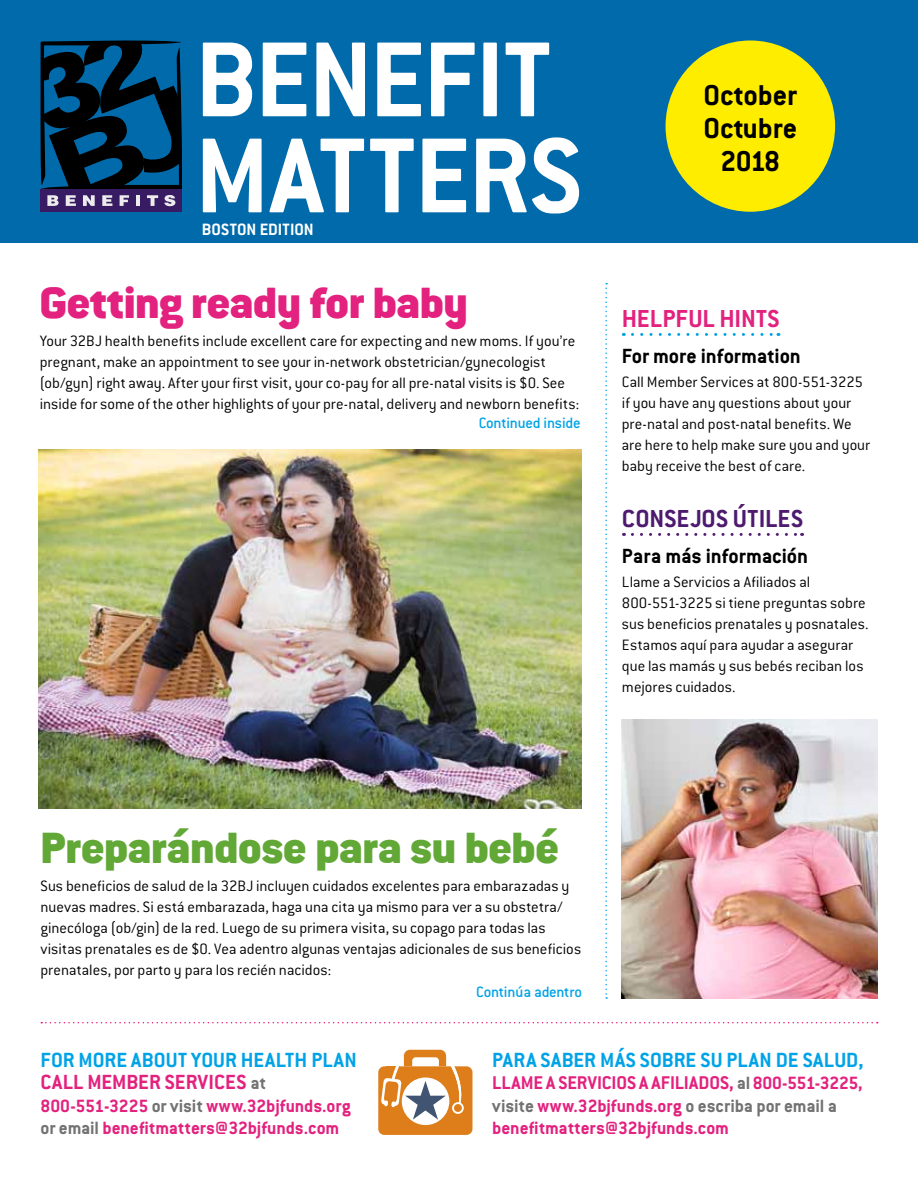
<style>
.page{position:relative;width:918px;height:1188px;background:#fff}
.page>*{position:absolute;margin:0;border:0;box-sizing:border-box;transform-origin:0 0}
.t1{font:700 117px/96px "Conduit ITC";letter-spacing:-.015em;color:#fff}
.t2{font:900 48px "Conduit ITC Std";color:#62a836}
.t3{font:900 48px "Conduit ITC Std";letter-spacing:-.005em;color:#e3217e}
.t4{font:700 31.5px/33px "Conduit ITC";color:#000;text-align:center}
.t5{font:700 27px "Conduit ITC";color:#4e1a6f}
.t6{font:700 27px "Conduit ITC";letter-spacing:.01em;color:#e3217e}
.t7{font:700 22.5px "Conduit ITC";letter-spacing:.01em;color:#00a3e6}
.t8{font:700 22.5px "Conduit ITC";letter-spacing:-.005em;color:#000}
.t9{font:700 22.5px "Conduit ITC";letter-spacing:.01em;color:#e3217e}
.t10{font:700 20.25px "Conduit ITC";color:#e3217e}
.t11{font:700 19.5px/22.5px "Conduit ITC";letter-spacing:-.005em;color:#e3217e}
.t12{font:700 18px "Conduit ITC";color:#fff}
.t13{font:300 16.5px/21px "Conduit ITC";color:#000}
.t14{font:500 16.5px "Conduit ITC";letter-spacing:-.015em;color:#00a3e6}
.s1{font-size:19.5px;color:#727273}
.s2{color:#727273}
.s3{font-size:19.5px}
</style>
<div class="page">
<svg style="left:605px;top:283px;width:2px;height:716px"></svg>
<div style="left:0;top:0;width:918px;height:243px;background:#006aab"></div>
<svg style="left:40px;top:40px;width:142px;height:149px"></svg>
<div style="left:40px;top:189px;width:142px;height:23px;background:#381c63"></div>
<svg style="left:47px;top:195px;width:12px;height:11px"></svg>
<svg style="left:66px;top:195px;width:10px;height:11px"></svg>
<svg style="left:83px;top:195px;width:12px;height:11px"></svg>
<svg style="left:102px;top:195px;width:10px;height:11px"></svg>
<svg style="left:120px;top:195px;width:9px;height:11px"></svg>
<hr style="left:136px;top:195px;width:4px;height:11px;background:#ececec">
<svg style="left:147px;top:195px;width:11px;height:11px"></svg>
<svg style="left:164px;top:195px;width:11px;height:11px"></svg>
<div style="left:666px;top:40px;width:169px;height:172px;background:#ffed00;border-radius:50%"></div>
<svg style="left:41px;top:1022px;width:837px;height:1px"></svg>
<svg style="left:632px;top:333px;width:147px;height:3px"></svg>
<svg style="left:632px;top:533px;width:171px;height:3px"></svg>
<img style="left:622px;top:720px;width:256px;height:279px">
<svg style="left:378px;top:1050px;width:94px;height:85px"></svg>
<img style="left:39px;top:449px;width:543px;height:360px">
<h1 class="t1" style="left:195px;top:30px;width:388px">BENEFIT<br>MATTERS</h1>
<p class="t12" style="left:202px;top:219px;width:20px">Boston</p>
<p class="t12" style="left:260px;top:219px;width:26px">edition</p>
<h2 class="t3" style="left:40px;top:274px;width:430px">Getting ready for baby</h2>
<p class="t13" style="left:40px;top:330px;width:541px">Your 32BJ health benefits include excellent care for expecting and new moms. If you’re pregnant, make an appointment to see your in-network obstetrician/gynecologist (ob/gyn) right away. After your first visit, your co-pay for all pre-natal visits is $0. See inside for some of the other highlights of your pre-natal, delivery and newborn benefits:</p>
<p class="t14" style="left:479px;top:414px;width:103px">Continued inside</p>
<h3 class="t4" style="left:703px;top:79px;width:95px">October<br>Octubre<br>2018</h3>
<h3 class="t6" style="left:622px;top:303px;width:125px">Helpful hints</h3>
<h3 class="t8" style="left:622px;top:343px;width:181px">For more information</h3>
<p class="t13" style="left:622px;top:371px;width:250px">Call Member Services at 800-551-3225 if you have any questions about your pre-natal and post-natal benefits. We are here to help make sure you and your baby receive the best of care.</p>
<h3 class="t5" style="left:622px;top:503px;width:15px">Conse</h3>
<h3 class="t5" style="left:690px;top:503px;width:100px">jos útiles</h3>
<h3 class="t8" style="left:622px;top:543px;width:188px">Para más información</h3>
<p class="t13" style="left:622px;top:571px;width:248px">Llame a Servicios a Afiliados al 800-551-3225 si tiene preguntas sobre sus beneficios prenatales y posnatales.<br>Estamos aquí para ayudar a asegurar que las mamás y sus bebés reciban los mejores cuidados.</p>
<h2 class="t2" style="left:40px;top:818px;width:520px">Preparándose para su bebé</h2>
<p class="t13" style="left:40px;top:875px;width:542px">Sus beneficios de salud de la 32BJ incluyen cuidados excelentes para embarazadas y nuevas madres. Si está embarazada, haga una cita ya mismo para ver a su obstetra/ ginecóloga (ob/gin) de la red. Luego de su primera visita, su copago para todas las visitas prenatales es de $0. Vea adentro algunas ventajas adicionales de sus beneficios prenatales, por parto y para los recién nacidos:</p>
<p class="t14" style="left:476px;top:982px;width:107px">Continúa adentro</p>
<h3 class="t7" style="left:40px;top:1047px;width:51px">For more</h3>
<h3 class="t7" style="left:131px;top:1047px;width:215px">about your health plan</h3>
<h3 class="t9" style="left:40px;top:1069px;width:74px">call Member</h3>
<h3 class="t9" style="left:165px;top:1069px;width:103px">Services <span class="s1">at</span></h3>
<p class="t11" style="left:40px;top:1094px;width:312px">800-551-3225 <span class="s2">or visit</span> www.32bjfunds.org <span class="s2">or email</span> benefitmatters@32bjfunds.com</p>
<h3 class="t7" style="left:492px;top:1047px;width:12px">Para</h3>
<h3 class="t7" style="left:540px;top:1047px;width:12px">saber</h3>
<h3 class="t7" style="left:600px;top:1047px;width:52px">mássobre</h3>
<h3 class="t7" style="left:700px;top:1047px;width:165px">su plan de salud,</h3>
<p class="t10" style="left:492px;top:1071px;width:372px">llame a Servicios a Afiliados, <span class="s1">al</span> <span class="s3">800-551-3225,</span></p>
<p class="t11" style="left:492px;top:1094px;width:346px"><span class="s2">visite</span> www.32bjfunds.org <span class="s2">o escriba por email a </span>benefitmatters@32bjfunds.com</p>
</div>
